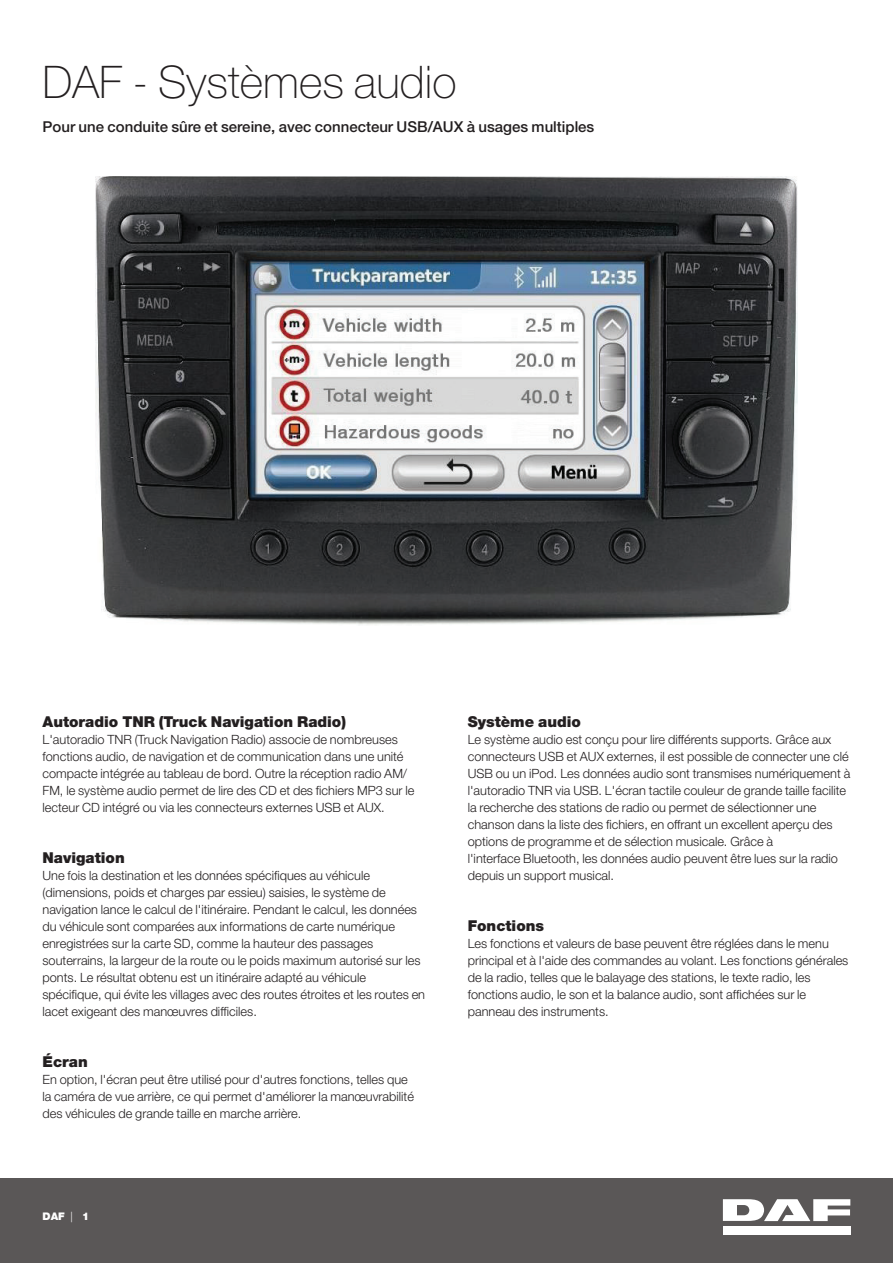
<style>
.page{position:relative;width:893px;height:1263px;background:#fff}
.page>*{position:absolute;margin:0;border:0;box-sizing:border-box;transform-origin:0 0}
.t1{font:100 45px "Helvetica Neue LT Pro";color:#231f20}
.t2{font:900 15px "Helvetica Neue LT Pro";color:#231f20}
.t3{font:500 15px "Helvetica Neue LT Pro";color:#231f20}
.t4{font:300 12.75px/17px "Helvetica Neue LT Pro";color:#231f20}
.t5{font:900 10.5px "Helvetica Neue LT Pro";color:#fff}
.s1{font-weight:300}
</style>
<div class="page">
<img style="left:95px;top:176px;width:703px;height:449px">
<div style="left:0;top:1178px;width:893px;height:85px;background:#5a5757"></div>
<div style="left:723px;top:1226px;width:127px;height:8px;background:#fff"></div>
<svg style="left:723px;top:1199px;width:127px;height:22px"></svg>
<h1 class="t1" style="left:43px;top:56px;width:416px">DAF - Systèmes audio</h1>
<p class="t3" style="left:43px;top:118px;width:553px">Pour une conduite sûre et sereine, avec connecteur USB/AUX à usages multiples</p>
<p class="t2" style="left:43px;top:713px;width:305px">Autoradio TNR (Truck Navigation Radio)</p>
<p class="t4" style="left:43px;top:731px;width:373px">L'autoradio TNR (Truck Navigation Radio) associe de nombreuses fonctions audio, de navigation et de communication dans une unité compacte intégrée au tableau de bord. Outre la réception radio AM/ FM, le système audio permet de lire des CD et des fichiers MP3 sur le lecteur CD intégré ou via les connecteurs externes USB et AUX.</p>
<p class="t2" style="left:43px;top:849px;width:84px">Navigation</p>
<p class="t4" style="left:43px;top:867px;width:384px">Une fois la destination et les données spécifiques au véhicule (dimensions, poids et charges par essieu) saisies, le système de navigation lance le calcul de l'itinéraire. Pendant le calcul, les données du véhicule sont comparées aux informations de carte numérique enregistrées sur la carte SD, comme la hauteur des passages souterrains, la largeur de la route ou le poids maximum autorisé sur les ponts. Le résultat obtenu est un itinéraire adapté au véhicule spécifique, qui évite les villages avec des routes étroites et les routes en lacet exigeant des manœuvres difficiles.</p>
<p class="t2" style="left:43px;top:1053px;width:47px">Écran</p>
<p class="t4" style="left:43px;top:1071px;width:373px">En option, l'écran peut être utilisé pour d'autres fonctions, telles que la caméra de vue arrière, ce qui permet d'améliorer la manœuvrabilité des véhicules de grande taille en marche arrière.</p>
<p class="t5" style="left:43px;top:1210px;width:48px">DAF <span class="s1">|</span> 1</p>
<p class="t2" style="left:468px;top:713px;width:115px">Système audio</p>
<p class="t4" style="left:468px;top:731px;width:384px">Le système audio est conçu pour lire différents supports. Grâce aux connecteurs USB et AUX externes, il est possible de connecter une clé USB ou un iPod. Les données audio sont transmises numériquement à l'autoradio TNR via USB. L'écran tactile couleur de grande taille facilite la recherche des stations de radio ou permet de sélectionner une chanson dans la liste des fichiers, en offrant un excellent aperçu des options de programme et de sélection musicale. Grâce à<br>l'interface Bluetooth, les données audio peuvent être lues sur la radio depuis un support musical.</p>
<p class="t2" style="left:468px;top:917px;width:78px">Fonctions</p>
<p class="t4" style="left:468px;top:935px;width:382px">Les fonctions et valeurs de base peuvent être réglées dans le menu principal et à l'aide des commandes au volant. Les fonctions générales de la radio, telles que le balayage des stations, le texte radio, les fonctions audio, le son et la balance audio, sont affichées sur le panneau des instruments.</p>
</div>
